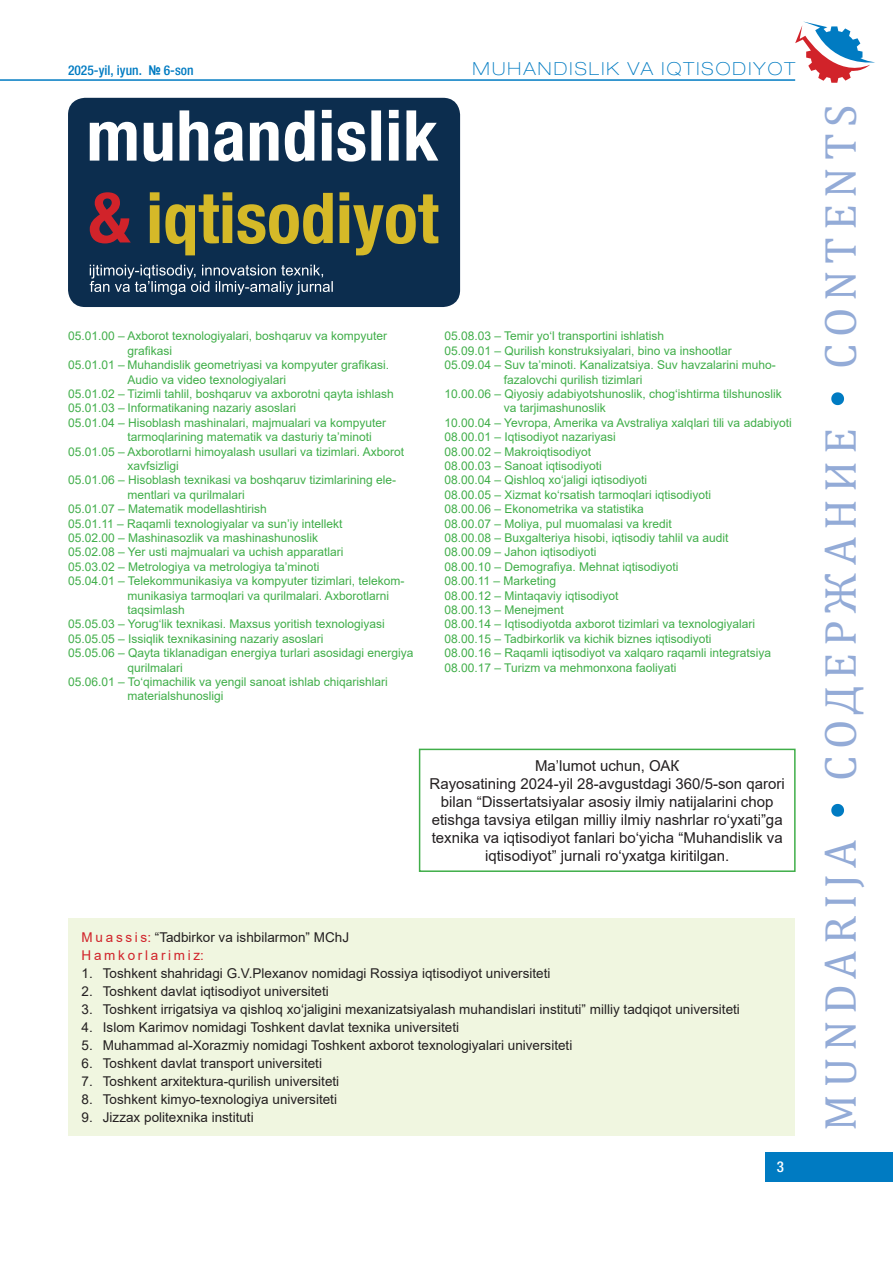
<style>
.page{position:relative;width:893px;height:1263px;background:#fff}
.page>*{position:absolute;margin:0;border:0;box-sizing:border-box;transform-origin:0 0}
.t1{font:45px "Cambria";letter-spacing:.15em;color:#93abd7}
.t2{font:100 expanded 18px "Helvetica Neue LT Pro";letter-spacing:.12em;color:#007bc2}
.t3{font:15px/18px "Arial";color:#231f20;text-align:center}
.t4{font:500 condensed 15px "Helvetica Neue LT Pro";color:#fff}
.t5{font:13.5px/18px "Arial";color:#231f20}
.t6{font:500 condensed 13.5px "Helvetica Neue LT Pro";color:#007bc2}
.t7{font:12px "Arial";color:#40ae49}
.s1{font-family:"Arial Narrow";font-weight:700;font-stretch:normal}
.s2{color:#d1232a}
</style>
<div class="page">
<div style="left:765px;top:1152px;width:128px;height:30px;background:#007bc2"></div>
<hr style="left:0;top:79px;width:795px;height:2px;background:#007bc2">
<svg style="left:795px;top:22px;width:80px;height:61px"></svg>
<svg style="left:831px;top:804px;width:13px;height:13px"></svg>
<svg style="left:831px;top:392px;width:13px;height:13px"></svg>
<div style="left:68px;top:98px;width:392px;height:209px;background:#0c2d4e;border-radius:17px"></div>
<svg style="left:90px;top:110px;width:348px;height:52px"></svg>
<svg style="left:90px;top:192px;width:41px;height:51px"></svg>
<svg style="left:150px;top:192px;width:288px;height:63px"></svg>
<svg style="left:90px;top:265px;width:243px;height:30px"></svg>
<div style="left:419px;top:749px;width:377px;height:123px;border:2px solid #40ae49"></div>
<div style="left:68px;top:918px;width:726px;height:217px;background:#f0f6e0"></div>
<p class="t6" style="left:68px;top:62px;width:127px">2025-yil, iyun. <span class="s1">№</span> 6-son</p>
<h2 class="t2" style="left:473px;top:58px;width:324px">MUHANDISLIK VA IQTISODIYOT</h2>
<p class="t7" style="left:68px;top:328px;width:320px">05.01.00 – Axborot texnologiyalari, boshqaruv va kompyuter</p>
<p class="t7" style="left:128px;top:342px;width:46px">grafikasi</p>
<p class="t7" style="left:68px;top:357px;width:322px">05.01.01 – Muhandislik geometriyasi va kompyuter grafikasi.</p>
<p class="t7" style="left:128px;top:371px;width:160px">Audio va video texnologiyalari</p>
<p class="t7" style="left:68px;top:386px;width:327px">05.01.02 – Tizimli tahlil, boshqaruv va axborotni qayta ishlash</p>
<p class="t7" style="left:68px;top:400px;width:230px">05.01.03 – Informatikaning nazariy asoslari</p>
<p class="t7" style="left:68px;top:414px;width:320px">05.01.04 – Hisoblash mashinalari, majmualari va kompyuter</p>
<p class="t7" style="left:128px;top:429px;width:246px">tarmoqlarining matematik va dasturiy ta’minoti</p>
<p class="t7" style="left:68px;top:443px;width:338px">05.01.05 – Axborotlarni himoyalash usullari va tizimlari. Axborot</p>
<p class="t7" style="left:128px;top:458px;width:53px">xavfsizligi</p>
<p class="t7" style="left:68px;top:472px;width:330px">05.01.06 – Hisoblash texnikasi va boshqaruv tizimlarining ele-</p>
<p class="t7" style="left:128px;top:486px;width:119px">mentlari va qurilmalari</p>
<p class="t7" style="left:68px;top:501px;width:200px">05.01.07 – Matematik modellashtirish</p>
<p class="t7" style="left:68px;top:515px;width:276px">05.01.11 – Raqamli texnologiyalar va sun’iy intellekt</p>
<p class="t7" style="left:68px;top:530px;width:252px">05.02.00 – Mashinasozlik va mashinashunoslik</p>
<p class="t7" style="left:68px;top:544px;width:277px">05.02.08 – Yer usti majmualari va uchish apparatlari</p>
<p class="t7" style="left:68px;top:558px;width:253px">05.03.02 – Metrologiya va metrologiya ta’minoti</p>
<p class="t7" style="left:68px;top:573px;width:338px">05.04.01 – Telekommunikasiya va kompyuter tizimlari, telekom-</p>
<p class="t7" style="left:128px;top:587px;width:263px">munikasiya tarmoqlari va qurilmalari. Axborotlarni</p>
<p class="t7" style="left:128px;top:602px;width:59px">taqsimlash</p>
<p class="t7" style="left:68px;top:616px;width:318px">05.05.03 – Yorugʻlik texnikasi. Maxsus yoritish texnologiyasi</p>
<p class="t7" style="left:68px;top:630px;width:257px">05.05.05 – Issiqlik texnikasining nazariy asoslari</p>
<p class="t7" style="left:68px;top:645px;width:347px">05.05.06 – Qayta tiklanadigan energiya turlari asosidagi energiya</p>
<p class="t7" style="left:128px;top:659px;width:57px">qurilmalari</p>
<p class="t7" style="left:68px;top:674px;width:321px">05.06.01 – Toʻqimachilik va yengil sanoat ishlab chiqarishlari</p>
<p class="t7" style="left:128px;top:688px;width:98px">materialshunosligi</p>
<p class="t7" style="left:444px;top:328px;width:221px">05.08.03 – Temir yoʻl transportini ishlatish</p>
<p class="t7" style="left:444px;top:342px;width:289px">05.09.01 – Qurilish konstruksiyalari, bino va inshootlar</p>
<p class="t7" style="left:444px;top:357px;width:333px">05.09.04 – Suv ta’minoti. Kanalizatsiya. Suv havzalarini muho-</p>
<p class="t7" style="left:504px;top:371px;width:140px">fazalovchi qurilish tizimlari</p>
<p class="t7" style="left:444px;top:386px;width:339px">10.00.06 – Qiyosiy adabiyotshunoslik, chog‘ishtirma tilshunoslik</p>
<p class="t7" style="left:504px;top:400px;width:104px">va tarjimashunoslik</p>
<p class="t7" style="left:444px;top:414px;width:349px">10.00.04 – Yevropa, Amerika va Avstraliya xalqlari tili va adabiyoti</p>
<p class="t7" style="left:444px;top:429px;width:173px">08.00.01 – Iqtisodiyot nazariyasi</p>
<p class="t7" style="left:444px;top:443px;width:148px">08.00.02 – Makroiqtisodiyot</p>
<p class="t7" style="left:444px;top:458px;width:159px">08.00.03 – Sanoat iqtisodiyoti</p>
<p class="t7" style="left:444px;top:472px;width:204px">08.00.04 – Qishloq xo‘jaligi iqtisodiyoti</p>
<p class="t7" style="left:444px;top:486px;width:268px">08.00.05 – Xizmat ko‘rsatish tarmoqlari iqtisodiyoti</p>
<p class="t7" style="left:444px;top:501px;width:201px">08.00.06 – Ekonometrika va statistika</p>
<p class="t7" style="left:444px;top:515px;width:229px">08.00.07 – Moliya, pul muomalasi va kredit</p>
<p class="t7" style="left:444px;top:530px;width:286px">08.00.08 – Buxgalteriya hisobi, iqtisodiy tahlil va audit</p>
<p class="t7" style="left:444px;top:544px;width:154px">08.00.09 – Jahon iqtisodiyoti</p>
<p class="t7" style="left:444px;top:558px;width:236px">08.00.10 – Demografiya. Mehnat iqtisodiyoti</p>
<p class="t7" style="left:444px;top:573px;width:113px">08.00.11 – Marketing</p>
<p class="t7" style="left:444px;top:587px;width:176px">08.00.12 – Mintaqaviy iqtisodiyot</p>
<p class="t7" style="left:444px;top:602px;width:121px">08.00.13 – Menejment</p>
<p class="t7" style="left:444px;top:616px;width:312px">08.00.14 – Iqtisodiyotda axborot tizimlari va texnologiyalari</p>
<p class="t7" style="left:444px;top:630px;width:269px">08.00.15 – Tadbirkorlik va kichik biznes iqtisodiyoti</p>
<p class="t7" style="left:444px;top:645px;width:328px">08.00.16 – Raqamli iqtisodiyot va xalqaro raqamli integratsiya</p>
<p class="t7" style="left:444px;top:659px;width:234px">08.00.17 – Turizm va mehmonxona faoliyati</p>
<p class="t3" style="left:430px;top:756px;width:357px">Maʼlumot uchun, ОАК<br>Rayosatining 2024-yil 28-avgustdagi 360/5-son qarori bilan “Dissertatsiyalar asosiy ilmiy natijalarini chop etishga tavsiya etilgan milliy ilmiy nashrlar ro‘yxati”ga texnika va iqtisodiyot fanlari bo‘yicha “Muhandislik va iqtisodiyot” jurnali ro‘yxatga kiritilgan.</p>
<p class="t5" style="left:82px;top:928px;width:269px"><span class="s2">M u a s s i s:</span> “Tadbirkor va ishbilarmon” MChJ<br><span class="s2">Hamkorlarimiz:</span></p>
<p class="t5" style="left:82px;top:964px;width:470px">1. Toshkent shahridagi G.V.Plexanov nomidagi Rossiya iqtisodiyot universiteti</p>
<p class="t5" style="left:82px;top:982px;width:249px">2. Toshkent davlat iqtisodiyot universiteti</p>
<p class="t5" style="left:82px;top:1000px;width:660px">3. Toshkent irrigatsiya va qishloq xo‘jaligini mexanizatsiyalash muhandislari instituti” milliy tadqiqot universiteti</p>
<p class="t5" style="left:82px;top:1018px;width:379px">4. Islom Karimov nomidagi Toshkent davlat texnika universiteti</p>
<p class="t5" style="left:82px;top:1036px;width:492px">5. Muhammad al-Xorazmiy nomidagi Toshkent axborot texnologiyalari universiteti</p>
<p class="t5" style="left:82px;top:1054px;width:242px">6. Toshkent davlat transport universiteti</p>
<p class="t5" style="left:82px;top:1072px;width:259px">7. Toshkent arxitektura-qurilish universiteti</p>
<p class="t5" style="left:82px;top:1090px;width:257px">8. Toshkent kimyo-texnologiya universiteti</p>
<p class="t5" style="left:82px;top:1108px;width:174px">9. Jizzax politexnika instituti</p>
<p class="t4" style="left:777px;top:1157px;width:9px">3</p>
<h1 class="t1" style="left:814px;top:369px;width:266px;rotate:-90deg">contents</h1>
<h1 class="t1" style="left:814px;top:780px;width:353px;rotate:-90deg">содержание</h1>
<h1 class="t1" style="left:814px;top:1130px;width:292px;rotate:-90deg">mundarija</h1>
</div>
